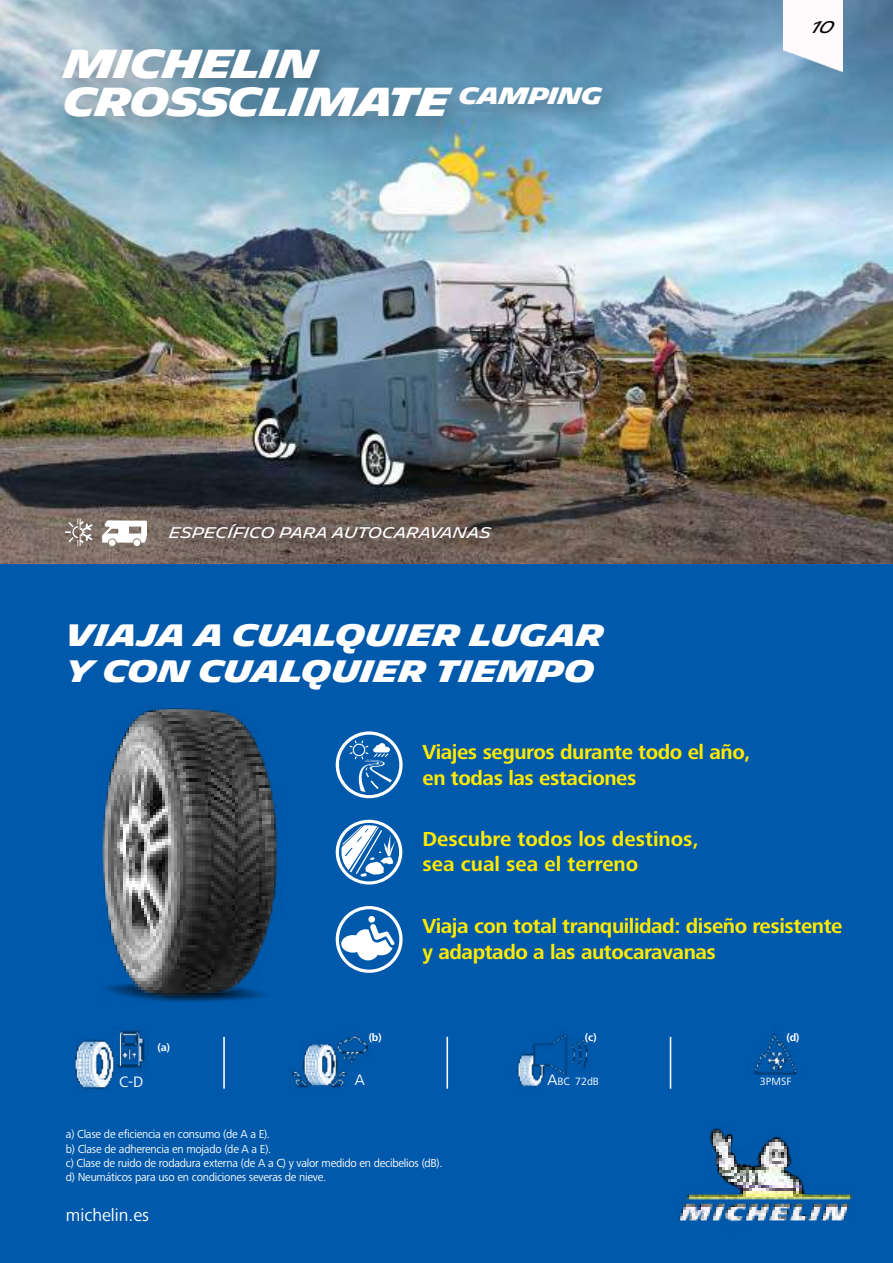
<style>
.page{position:relative;width:893px;height:1263px;background:#fff}
.page>*{position:absolute;margin:0;border:0;box-sizing:border-box;transform-origin:0 0}
.t1{font:700 39.3px/38px "Michelin";letter-spacing:-.03em;color:#fff}
.t2{font:700 30.15px/36.2px "Michelin";color:#fff}
.t3{font:700 21px/25.5px "Frutiger Next LTW1 G";letter-spacing:-.02em;color:#ffea00}
.t4{font:700 21px/25.5px "Frutiger Next LTW1 G";color:#ffea00}
.t5{font:18px "Frutiger Next LTW1 G";color:#fff}
.t6{font:italic 16.5px "Michelin";color:#000}
.t7{font:15.6px "Frutiger Next LTW1 G";color:#fff}
.t8{font:15px "Michelin";color:#fff}
.t9{font:12px/14.4px "Frutiger Next LTW1 G";letter-spacing:-.02em;color:#fff;scale:.96 1}
.t10{font:700 10.95px "Frutiger Next LTW1 G";color:#fff}
.t11{font:10.95px "Frutiger Next LTW1 G";color:#fff}
.s1{font-style:normal;color:#fff}
.s2{font-size:15.6px}
</style>
<div class="page">
<div style="left:0;top:540px;width:893px;height:723px;background:#0059ab"></div>
<img style="left:0;top:0;width:893px;height:563px">
<div style="left:54px;top:40px;width:572px;height:101px;background:#241f1f;opacity:.27"></div>
<div style="left:161px;top:516px;width:353px;height:46px;background:#241f1f;opacity:.27"></div>
<img style="left:678px;top:1128px;width:176px;height:94px">
<svg style="left:336px;top:820px;width:66px;height:65px"></svg>
<svg style="left:336px;top:731px;width:67px;height:68px"></svg>
<svg style="left:336px;top:906px;width:67px;height:67px"></svg>
<div style="left:368px;top:916px;width:7px;height:6px;background:#fff;border-radius:50%"></div>
<img style="left:75px;top:1028px;width:74px;height:62px">
<img style="left:290px;top:1034px;width:78px;height:54px">
<img style="left:516px;top:1033px;width:72px;height:54px">
<img style="left:748px;top:1028px;width:49px;height:47px">
<hr style="left:223px;top:1037px;width:2px;height:52px;background:#fff">
<hr style="left:446px;top:1037px;width:2px;height:52px;background:#fff">
<hr style="left:670px;top:1037px;width:1px;height:52px;background:#fff">
<svg style="left:102px;top:520px;width:45px;height:23px"></svg>
<div style="left:109px;top:539px;width:7px;height:7px;background:#fff;border-radius:50%"></div>
<div style="left:133px;top:539px;width:7px;height:7px;background:#fff;border-radius:50%"></div>
<svg style="left:65px;top:518px;width:28px;height:28px"></svg>
<img style="left:102px;top:708px;width:176px;height:294px">
<img style="left:784px;top:0;width:59px;height:71px">
<h1 class="t1" style="left:64px;top:46px;width:540px">MICHELIN<br>CROSSCLIMATE <sup>CAMPING</sup></h1>
<h3 class="t6" style="left:805px;top:17px;width:35px"><span class="s1">1</span>10</h3>
<p class="t8" style="left:169px;top:524px;width:323px">ESPECÍFICO PARA AUTOCARAVANAS</p>
<h2 class="t2" style="left:66px;top:617px;width:540px">VIAJA A CUALQUIER LUGAR<br>Y CON CUALQUIER TIEMPO</h2>
<h3 class="t3" style="left:423px;top:740px;width:330px">Viajes seguros durante todo el año, en todas las estaciones</h3>
<h3 class="t4" style="left:423px;top:826px;width:278px">Descubre todos los destinos, sea cual sea el terreno</h3>
<h3 class="t7" style="left:119px;top:1072px;width:26px">C-D</h3>
<p class="t10" style="left:158px;top:1041px;width:14px">(a)</p>
<p class="t10" style="left:369px;top:1031px;width:15px">(b)</p>
<h3 class="t7" style="left:355px;top:1071px;width:11px">A</h3>
<h3 class="t3" style="left:423px;top:914px;width:421px">Viaja con total tranquilidad: diseño resistente y adaptado a las autocaravanas</h3>
<p class="t10" style="left:585px;top:1031px;width:13px">(c)</p>
<p class="t11" style="left:547px;top:1075px;width:53px"><span class="s2">A</span>BC 72dB</p>
<p class="t10" style="left:786px;top:1031px;width:15px">(d)</p>
<p class="t11" style="left:760px;top:1075px;width:33px">3PMSF</p>
<p class="t9" style="left:66px;top:1127px;width:394px">a) Clase de eficiencia en consumo (de A a E).<br>b) Clase de adherencia en mojado (de A a E).<br>c) Clase de ruido de rodadura externa (de A a C) y valor medido en decibelios (dB). d) Neumáticos para uso en condiciones severas de nieve.</p>
<h3 class="t5" style="left:66px;top:1204px;width:85px">michelin.es</h3>
</div>
